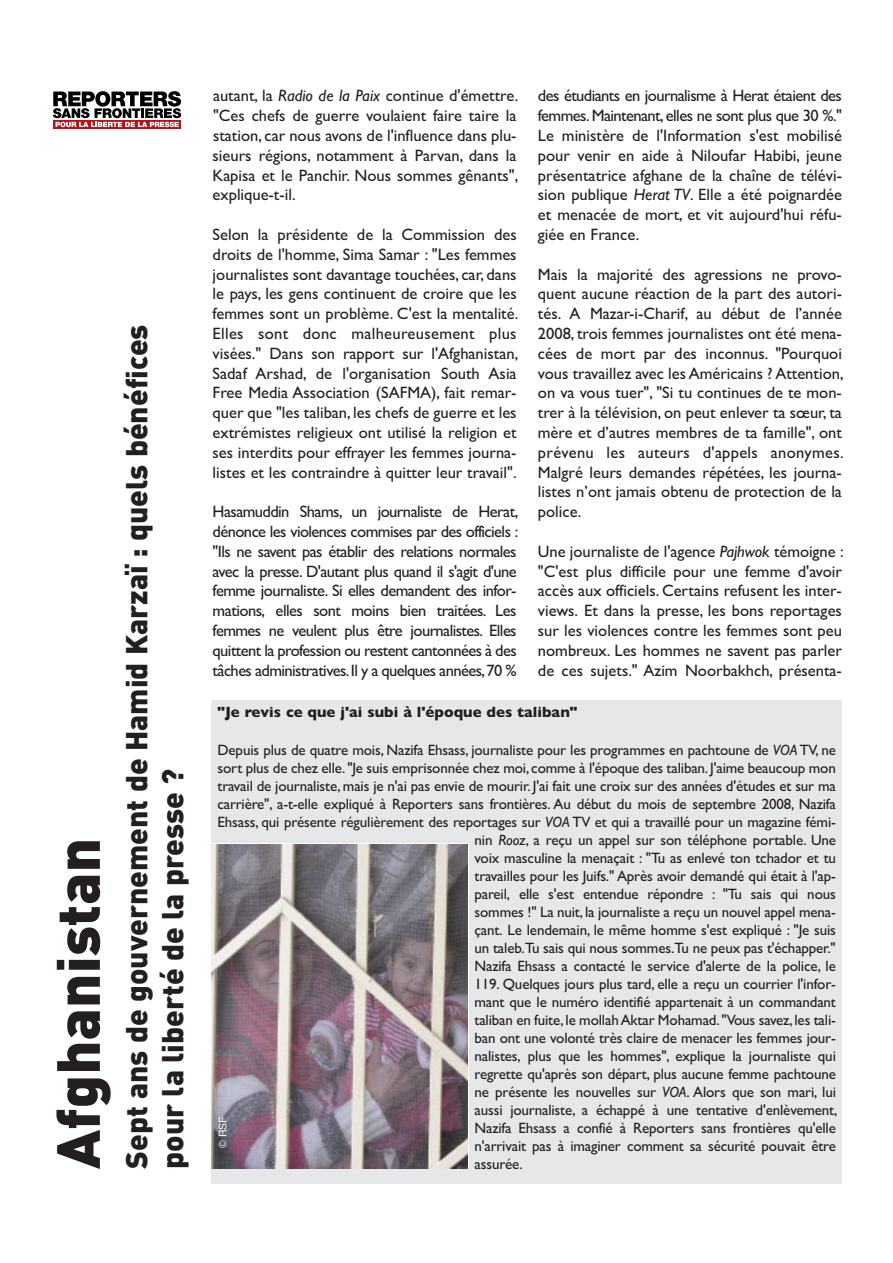
<style>
.page{position:relative;width:893px;height:1263px;background:#fff}
.page>*{position:absolute;margin:0;border:0;box-sizing:border-box;transform-origin:0 0}
.t1{font:900 60px "DIN";color:#231f20}
.t2{font:900 30px/36px "DIN";color:#231f20}
.t3{font:16.5px/19.8px "Gill Sans";color:#231f20;text-align:justify}
.t4{font:15px "Gill Sans";letter-spacing:-.01em;color:#231f20}
.t5{font:700 15px "Gill Sans";color:#231f20}
.t6{font:10.5px "Helvetica";color:#fff}
.s1{font-style:italic}
</style>
<div class="page">
<div style="left:53px;top:120px;width:128px;height:9px;background:#bb1018"></div>
<svg style="left:53px;top:91px;width:128px;height:36px"></svg>
<div style="left:212px;top:700px;width:630px;height:484px;background:#e6e7e9"></div>
<img style="left:212px;top:845px;width:256px;height:324px">
<p class="t1" style="left:44px;top:1169px;width:333px;rotate:-90deg">Afghanistan</p>
<p class="t2" style="left:119px;top:1169px;width:846px;rotate:-90deg">Sept ans de gouvernement de Hamid Karzaï : quels bénéfices pour la liberté de la presse ?</p>
<p class="t3" style="left:213px;top:86px;width:307px">autant, la <span class="s1">Radio de la Paix</span> continue d'émettre. "Ces chefs de guerre voulaient faire taire la station, car nous avons de l'influence dans plu&shy;sieurs régions, notamment à Parvan, dans la Kapisa et le Panchir. Nous sommes gênants", explique-t-il.</p>
<p class="t3" style="left:213px;top:224px;width:307px">Selon la présidente de la Commission des droits de l'homme, Sima Samar : "Les femmes journalistes sont davantage touchées, car, dans le pays, les gens continuent de croire que les femmes sont un problème. C'est la mentalité.<br>Elles sont donc malheureusement plus visées." Dans son rapport sur l'Afghanistan, Sadaf Arshad, de l'organisation South Asia Free Media Association (SAFMA), fait remar&shy;quer que "les taliban, les chefs de guerre et les extrémistes religieux ont utilisé la religion et ses interdits pour effrayer les femmes journa&shy;listes et les contraindre à quitter leur travail".</p>
<p class="t3" style="left:213px;top:502px;width:307px">Hasamuddin Shams, un journaliste de Herat, dénonce les violences commises par des officiels : "Ils ne savent pas établir des relations normales avec la presse. D'autant plus quand il s'agit d'une femme journaliste. Si elles demandent des infor&shy;mations, elles sont moins bien traitées. Les femmes ne veulent plus être journalistes. Elles quittent la profession ou restent cantonnées à des tâches administratives.Il y a quelques années,70 %</p>
<p class="t3" style="left:538px;top:86px;width:306px">des étudiants en journalisme à Herat étaient des femmes. Maintenant, elles ne sont plus que 30 %." Le ministère de l'Information s'est mobilisé pour venir en aide à Niloufar Habibi, jeune présentatrice afghane de la chaîne de télévi&shy;sion publique <span class="s1">Herat TV</span>. Elle a été poignardée et menacée de mort, et vit aujourd'hui réfu&shy;giée en France.</p>
<p class="t3" style="left:538px;top:264px;width:307px">Mais la majorité des agressions ne provo&shy;quent aucune réaction de la part des autori&shy;tés. A Mazar-i-Charif, au début de l’année 2008, trois femmes journalistes ont été mena&shy;cées de mort par des inconnus. "Pourquoi vous travaillez avec les Américains ? Attention, on va vous tuer", "Si tu continues de te mon&shy;trer à la télévision, on peut enlever ta sœur, ta mère et d’autres membres de ta famille", ont prévenu les auteurs d'appels anonymes.<br>Malgré leurs demandes répétées, les journa&shy;listes n’ont jamais obtenu de protection de la police.</p>
<p class="t3" style="left:538px;top:541px;width:307px">Une journaliste de l'agence <span class="s1">Pajhwok</span> témoigne : "C'est plus difficile pour une femme d'avoir accès aux officiels. Certains refusent les inter&shy;views. Et dans la presse, les bons reportages sur les violences contre les femmes sont peu nombreux. Les hommes ne savent pas parler de ces sujets." Azim Noorbakhch, présenta-</p>
<p class="t5" style="left:218px;top:703px;width:361px">"Je revis ce que j'ai subi à l'époque des taliban"</p>
<p class="t4" style="left:218px;top:741px;width:620px">Depuis plus de quatre mois, Nazifa Ehsass, journaliste pour les programmes en pachtoune de <span class="s1">VOA</span> TV, ne</p>
<p class="t4" style="left:218px;top:759px;width:620px">sort plus de chez elle."Je suis emprisonnée chez moi,comme à l'époque des taliban.J'aime beaucoup mon</p>
<p class="t4" style="left:218px;top:777px;width:620px">travail de journaliste, mais je n'ai pas envie de mourir. J'ai fait une croix sur des années d'études et sur ma</p>
<p class="t4" style="left:218px;top:795px;width:620px">carrière", a-t-elle expliqué à Reporters sans frontières. Au début du mois de septembre 2008, Nazifa</p>
<p class="t4" style="left:218px;top:813px;width:620px">Ehsass, qui présente régulièrement des reportages sur <span class="s1">VOA</span> TV et qui a travaillé pour un magazine fémi-</p>
<p class="t4" style="left:474px;top:831px;width:363px">nin <span class="s1">Rooz</span>, a reçu un appel sur son téléphone portable. Une</p>
<p class="t4" style="left:474px;top:849px;width:363px">voix masculine la menaçait : "Tu as enlevé ton tchador et tu</p>
<p class="t4" style="left:474px;top:867px;width:363px">travailles pour les Juifs." Après avoir demandé qui était à l'ap-</p>
<p class="t4" style="left:474px;top:885px;width:363px">pareil, elle s'est entendue répondre : "Tu sais qui nous</p>
<p class="t4" style="left:474px;top:903px;width:363px">sommes !" La nuit,la journaliste a reçu un nouvel appel mena-</p>
<p class="t4" style="left:474px;top:921px;width:363px">çant. Le lendemain, le même homme s'est expliqué : "Je suis</p>
<p class="t4" style="left:474px;top:939px;width:363px">un taleb.Tu sais qui nous sommes.Tu ne peux pas t'échapper."</p>
<p class="t4" style="left:474px;top:957px;width:363px">Nazifa Ehsass a contacté le service d'alerte de la police, le</p>
<p class="t4" style="left:474px;top:975px;width:363px">119. Quelques jours plus tard, elle a reçu un courrier l'infor-</p>
<p class="t4" style="left:474px;top:993px;width:363px">mant que le numéro identifié appartenait à un commandant</p>
<p class="t4" style="left:474px;top:1011px;width:363px">taliban en fuite,le mollahAktar Mohamad."Vous savez,les tali-</p>
<p class="t4" style="left:474px;top:1029px;width:363px">ban ont une volonté très claire de menacer les femmes jour-</p>
<p class="t4" style="left:474px;top:1047px;width:363px">nalistes, plus que les hommes", explique la journaliste qui</p>
<p class="t4" style="left:474px;top:1065px;width:363px">regrette qu'après son départ, plus aucune femme pachtoune</p>
<p class="t4" style="left:474px;top:1083px;width:363px">ne présente les nouvelles sur <span class="s1">VOA</span>. Alors que son mari, lui</p>
<p class="t4" style="left:474px;top:1101px;width:364px">aussi journaliste, a échappé à une tentative d'enlèvement,</p>
<p class="t4" style="left:474px;top:1119px;width:363px">Nazifa Ehsass a confié à Reporters sans frontières qu'elle</p>
<p class="t4" style="left:474px;top:1137px;width:363px">n'arrivait pas à imaginer comment sa sécurité pouvait être</p>
<p class="t4" style="left:474px;top:1155px;width:50px">assurée.</p>
<p class="t6" style="left:217px;top:1148px;width:33px;rotate:-90deg">© RSF</p>
</div>
